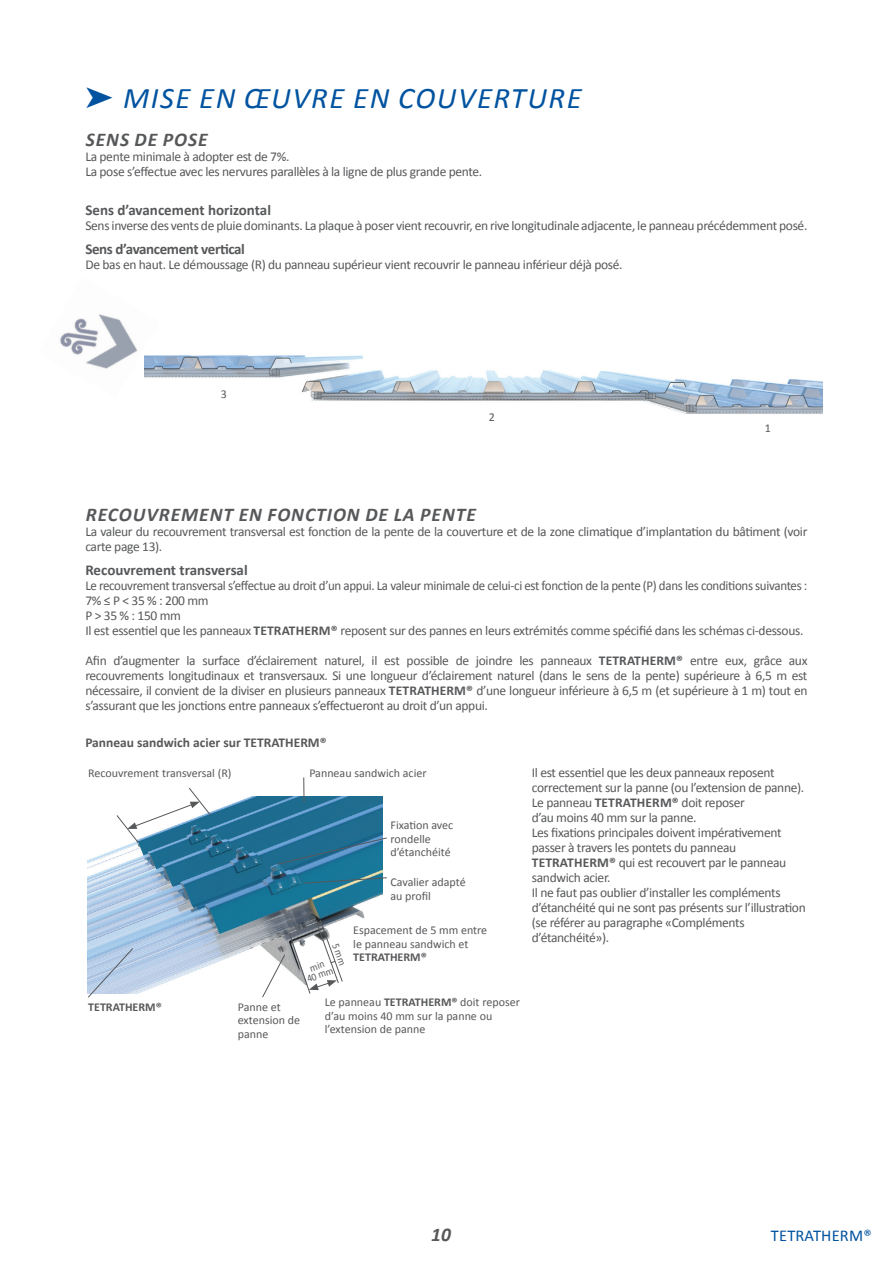
<style>
.page{position:relative;width:893px;height:1263px;background:#fff}
.page>*{position:absolute;margin:0;border:0;box-sizing:border-box;transform-origin:0 0}
.t1{font:italic 30px "Calibri";letter-spacing:.05em;color:#0153a0}
.t2{font:italic 700 19.5px "Calibri";letter-spacing:.05em;color:#57585a}
.t3{font:16.5px "Calibri";letter-spacing:.01em;color:#0153a0}
.t4{font:700 15px "Calibri";letter-spacing:-.01em;color:#57585a}
.t5{font:13.5px/15px "Calibri";letter-spacing:-.025em;color:#57585a}
.t6{font:13.5px/15px "Calibri";letter-spacing:-.025em;color:#57585a;scale:.96 1}
.t7{font:700 13.5px "Calibri";color:#57585a}
.t8{font:12px/13.5px "Calibri";color:#57585a}
.t9{font:700 12px "Calibri";color:#57585a}
.t10{font:10.5px/9px "Calibri";color:#57585a;text-align:center;scale:.91 1}
.s1{font-weight:700}
</style>
<div class="page">
<img style="left:60px;top:314px;width:85px;height:64px">
<img style="left:145px;top:355px;width:677px;height:59px">
<img style="left:87px;top:797px;width:295px;height:196px">
<svg style="left:276px;top:837px;width:111px;height:28px;background:#2f789b"></svg>
<svg style="left:116px;top:788px;width:96px;height:55px"></svg>
<svg style="left:303px;top:777px;width:1px;height:25px"></svg>
<svg style="left:303px;top:877px;width:84px;height:7px"></svg>
<svg style="left:87px;top:947px;width:47px;height:51px;background:#b9cde5"></svg>
<svg style="left:262px;top:919px;width:82px;height:79px"></svg>
<h1 class="t1" style="left:85px;top:83px;width:498px">➤ MISE EN ŒUVRE EN COUVERTURE</h1>
<h2 class="t2" style="left:86px;top:130px;width:124px">SENS DE POSE</h2>
<p class="t5" style="left:85px;top:149px;width:398px">La pente minimale à adopter est de 7%.<br>La pose s’effectue avec les nervures parallèles à la ligne de plus grande pente.</p>
<p class="t4" style="left:85px;top:201px;width:187px">Sens d’avancement horizontal</p>
<p class="t5" style="left:85px;top:218px;width:723px">Sens inverse des vents de pluie dominants. La plaque à poser vient recouvrir, en rive longitudinale adjacente, le panneau précédemment posé.</p>
<p class="t4" style="left:85px;top:240px;width:161px">Sens d’avancement vertical</p>
<p class="t5" style="left:85px;top:257px;width:539px">De bas en haut. Le démoussage (R) du panneau supérieur vient recouvrir le panneau inférieur déjà posé.</p>
<p class="t8" style="left:221px;top:388px;width:8px">3</p>
<p class="t8" style="left:489px;top:410px;width:8px">2</p>
<p class="t8" style="left:765px;top:422px;width:8px">1</p>
<h2 class="t2" style="left:86px;top:505px;width:392px">RECOUVREMENT EN FONCTION DE LA PENTE</h2>
<p class="t5" style="left:85px;top:524px;width:723px">La valeur du recouvrement transversal est fonction de la pente de la couverture et de la zone climatique d’implantation du bâtiment (voir carte page 13).</p>
<p class="t4" style="left:85px;top:560px;width:164px">Recouvrement transversal</p>
<p class="t6" style="left:85px;top:578px;width:753px">Le recouvrement transversal s’effectue au droit d’un appui. La valeur minimale de celui-ci est fonction de la pente (P) dans les conditions suivantes :<br>7% ≤ P &lt; 35 % : 200 mm<br>P &gt; 35 % : 150 mm<br>Il est essentiel que les panneaux <span class="s1">TETRATHERM®</span> reposent sur des pannes en leurs extrémités comme spécifié dans les schémas ci-dessous.</p>
<p class="t5" style="left:85px;top:653px;width:724px;text-align:justify">Afin d’augmenter la surface d’éclairement naturel, il est possible de joindre les panneaux <span class="s1">TETRATHERM®</span> entre eux, grâce aux recouvrements longitudinaux et transversaux. Si une longueur d’éclairement naturel (dans le sens de la pente) supérieure à 6,5 m est nécessaire, il convient de la diviser en plusieurs panneaux <span class="s1">TETRATHERM®</span> d’une longueur inférieure à 6,5 m (et supérieure à 1 m) tout en s’assurant que les jonctions entre panneaux s’effectueront au droit d’un appui.</p>
<p class="t7" style="left:85px;top:733px;width:243px">Panneau sandwich acier sur TETRATHERM®</p>
<p class="t5" style="left:532px;top:765px;width:275px">Il est essentiel que les deux panneaux reposent correctement sur la panne (ou l’extension de panne).<br>Le panneau <span class="s1">TETRATHERM®</span> doit reposer<br>d’au moins 40 mm sur la panne.<br>Les fixations principales doivent impérativement passer à travers les pontets du panneau <span class="s1">TETRATHERM®</span> qui est recouvert par le panneau sandwich acier.<br>Il ne faut pas oublier d’installer les compléments d’étanchéité qui ne sont pas présents sur l’illustration (se référer au paragraphe «Compléments d’étanchéité»).</p>
<p class="t8" style="left:88px;top:766px;width:145px">Recouvrement transversal (R)</p>
<p class="t8" style="left:309px;top:767px;width:119px">Panneau sandwich acier</p>
<p class="t8" style="left:390px;top:818px;width:64px">Fixation avec rondelle d’étanchéité</p>
<p class="t8" style="left:390px;top:876px;width:77px">Cavalier adapté au profil</p>
<p class="t8" style="left:353px;top:923px;width:135px">Espacement de 5 mm entre le panneau sandwich et</p>
<p class="t9" style="left:353px;top:953px;width:75px">TETRATHERM®</p>
<p class="t10" style="left:303px;top:967px;width:31px;rotate:-19deg">min<br>40 mm</p>
<p class="t9" style="left:88px;top:1002px;width:75px">TETRATHERM®</p>
<p class="t8" style="left:238px;top:1001px;width:64px">Panne et extension de panne</p>
<p class="t8" style="left:325px;top:996px;width:196px">Le panneau <span class="s1">TETRATHERM®</span> doit reposer d’au moins 40 mm sur la panne ou l’extension de panne</p>
<h2 class="t2" style="left:431px;top:1225px;width:21px">10</h2>
<p class="t3" style="left:771px;top:1230px;width:102px">TETRATHERM®</p>
</div>
